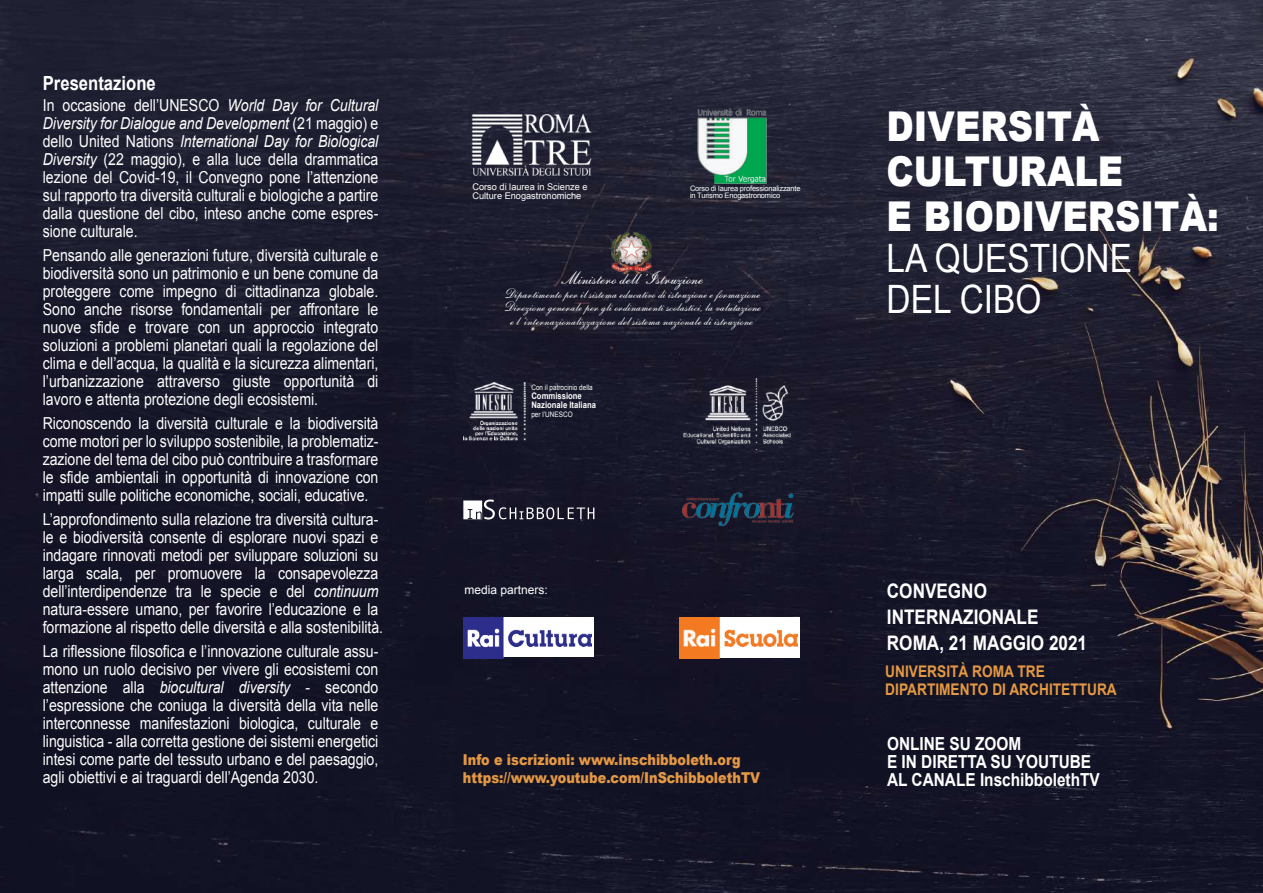
<style>
.page{position:relative;width:1263px;height:893px;background:#fff}
.page>*{position:absolute;margin:0;border:0;box-sizing:border-box;transform-origin:0 0}
.t1{font:900 41.1px/45.2px "Arial";color:#fff;scale:.86 1}
.t2{font:39.15px/41.1px "Arial";color:#fff;scale:.86 1}
.t3{font:700 20.1px/26.1px "Arial";color:#fff;scale:.86 1}
.t4{font:19.5px "Original Script AT";color:#fff;scale:1.11 1}
.t5{font:700 19.5px "Arial";color:#fff;scale:.86 1}
.t6{font:700 18px/18px "Arial";color:#fff;scale:.86 1}
.t7{font:16.5px/18px "Arial";letter-spacing:-.005em;color:#fff;text-align:justify;scale:.86 1}
.t8{font:700 16.05px/18px "Arial";color:#e59843;scale:.86 1}
.t9{font:15px/13.5px "Original Script AT";color:#fff;text-align:center;scale:1.11 1}
.t10{font:900 15px/18px "Arial";color:#e59843;scale:.86 1}
.t11{font:12px "Arial";color:#fff}
.t12{font:9.15px/9.1px "Arial";color:#fff}
.t13{font:700 9px/9px "Arial";color:#fff;scale:.86 1}
.t14{font:7.5px/7.5px "Arial";letter-spacing:-.025em;color:#fff}
.t15{font:7.5px "Arial";color:#fff;scale:.86 1}
.s1{font-style:italic}
</style>
<div class="page">
<img style="left:0;top:0;width:1263px;height:893px">
<img style="left:463px;top:107px;width:137px;height:75px">
<img style="left:693px;top:106px;width:78px;height:79px">
<img style="left:611px;top:233px;width:41px;height:40px">
<img style="left:679px;top:379px;width:122px;height:70px">
<img style="left:463px;top:382px;width:64px;height:58px">
<svg style="left:463px;top:499px;width:131px;height:20px"></svg>
<img style="left:676px;top:488px;width:125px;height:43px">
<img style="left:463px;top:618px;width:129px;height:40px">
<img style="left:680px;top:618px;width:117px;height:40px">
<p class="t5" style="left:43px;top:70px;width:133px">Presentazione</p>
<p class="t7" style="left:43px;top:96px;width:392px">In occasione dell’UNESCO <span class="s1">World Day for Cultural Diversity for Dialogue and Development</span> (21 maggio) e dello United Nations <span class="s1">International Day for Biological Diversity</span> (22 maggio), e alla luce della drammatica lezione del Covid-19, il Convegno pone l’attenzione sul rapporto tra diversità culturali e biologiche a partire dalla questione del cibo, inteso anche come espres&shy;sione culturale.</p>
<p class="t7" style="left:43px;top:246px;width:392px">Pensando alle generazioni future, diversità culturale e biodiversità sono un patrimonio e un bene comune da proteggere come impegno di cittadinanza globale.<br>Sono anche risorse fondamentali per affrontare le nuove sfide e trovare con un approccio integrato soluzioni a problemi planetari quali la regolazione del clima e dell’acqua, la qualità e la sicurezza alimentari, l’urbanizzazione attraverso giuste opportunità di lavoro e attenta protezione degli ecosistemi.</p>
<p class="t7" style="left:43px;top:414px;width:392px">Riconoscendo la diversità culturale e la biodiversità come motori per lo sviluppo sostenibile, la problematiz&shy;zazione del tema del cibo può contribuire a trasformare le sfide ambientali in opportunità di innovazione con impatti sulle politiche economiche, sociali, educative.</p>
<p class="t7" style="left:43px;top:510px;width:397px;text-align:left">L’approfondimento sulla relazione tra diversità cultura&shy;le e biodiversità consente di esplorare nuovi spazi e indagare rinnovati metodi per sviluppare soluzioni su larga scala, per promuovere la consapevolezza dell’interdipendenze tra le specie e del <span class="s1">continuum </span>natura-essere umano, per favorire l’educazione e la formazione al rispetto delle diversità e alla sostenibilità.</p>
<p class="t7" style="left:43px;top:642px;width:392px">La riflessione filosofica e l’innovazione culturale assu&shy;mono un ruolo decisivo per vivere gli ecosistemi con attenzione alla <span class="s1">biocultural diversity</span> - secondo l’espressione che coniuga la diversità della vita nelle interconnesse manifestazioni biologica, culturale e linguistica - alla corretta gestione dei sistemi energetici intesi come parte del tessuto urbano e del paesaggio, agli obiettivi e ai traguardi dell’Agenda 2030.</p>
<p class="t12" style="left:472px;top:183px;width:117px">Corso di laurea in Scienze e<br>Culture Enogastronomiche</p>
<p class="t14" style="left:690px;top:184px;width:112px">Corso di laurea professionalizzante in Turismo Enogastronomico</p>
<p class="t4" style="left:560px;top:268px;width:130px">Ministero dell’Istruzione</p>
<p class="t9" style="left:502px;top:287px;width:235px">Dipartimento per il sistema educativo di istruzione e formazione<br>Direzione generale per gli ordinamenti scolastici, la valutazione e l’internazionalizzazione del sistema nazionale di istruzione</p>
<p class="t15" style="left:531px;top:383px;width:73px">Con il patrocinio della</p>
<p class="t13" style="left:531px;top:392px;width:77px">Commissione<br>Nazionale Italiana</p>
<p class="t15" style="left:531px;top:410px;width:50px">per l’UNESCO</p>
<p class="t11" style="left:464px;top:582px;width:85px">media partners:</p>
<p class="t10" style="left:463px;top:751px;width:347px">Info e iscrizioni: www.inschibboleth.org https://www.youtube.com/InSchibbolethTV</p>
<h1 class="t1" style="left:886px;top:102px;width:388px">DIVERSITÀ<br>CULTURALE<br>E BIODIVERSITÀ:</h1>
<h2 class="t2" style="left:886px;top:238px;width:287px">LA QUESTIONE<br>DEL CIBO</h2>
<p class="t3" style="left:887px;top:578px;width:234px">CONVEGNO<br>INTERNAZIONALE<br>ROMA, 21 MAGGIO 2021</p>
<p class="t8" style="left:885px;top:662px;width:271px">UNIVERSITÀ ROMA TRE<br>DIPARTIMENTO DI ARCHITETTURA</p>
<p class="t6" style="left:887px;top:736px;width:249px">ONLINE SU ZOOM<br>E IN DIRETTA SU YOUTUBE<br>AL CANALE InschibbolethTV</p>
</div>
